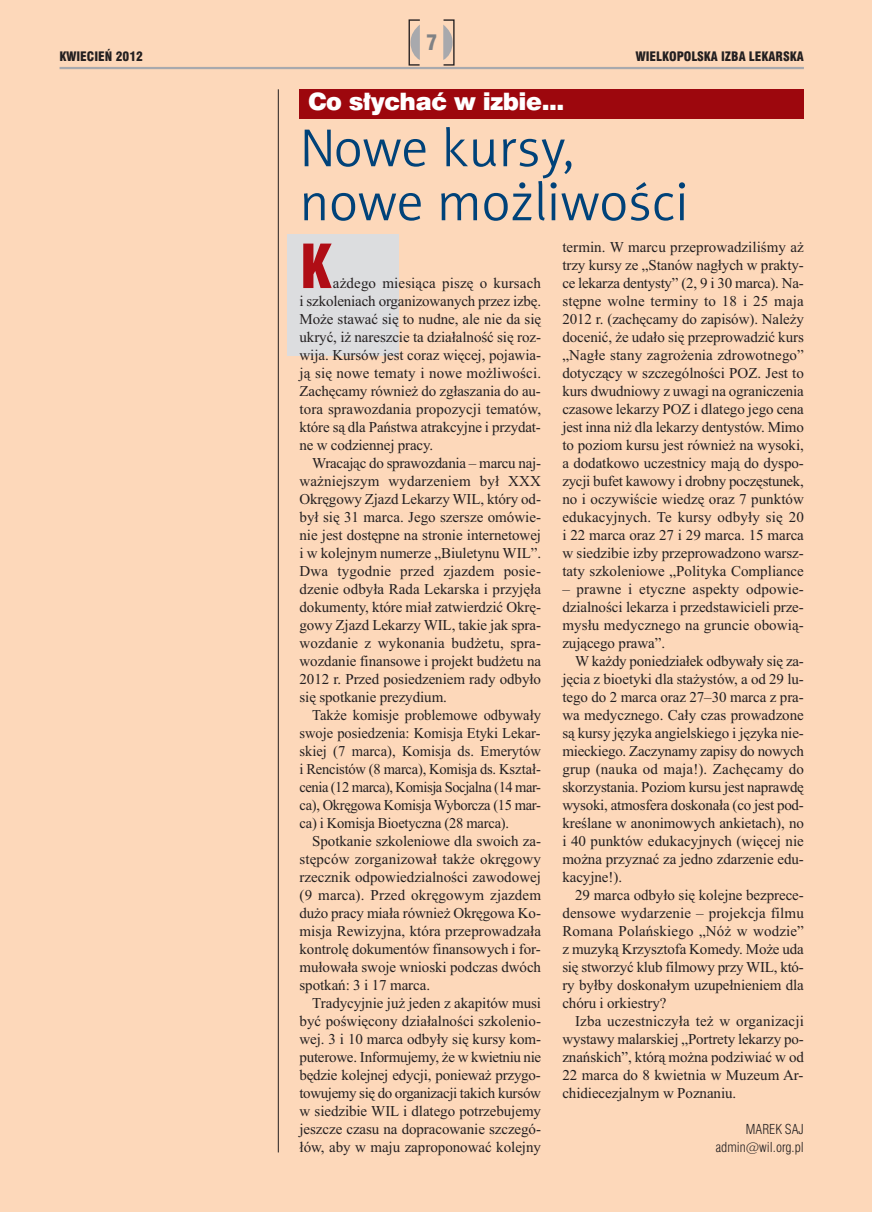
<style>
.page{position:relative;width:872px;height:1212px;background:#fdd8ba}
.page>*{position:absolute;margin:0;border:0;box-sizing:border-box;transform-origin:0 0}
.t1{font:900 condensed 66px "Myriad Pro";color:#b00d15}
.t2{font:54px/54px "Naomi Sans EFNTT Light";color:#004279}
.t3{font:24px "Swis 721 Blk EU";letter-spacing:-.02em;color:#fff}
.t4{font:21px "Swis 721 Blk Cn EU";color:#808285}
.t5{font:15px/18px "Times New Roman";letter-spacing:-.005em;color:#231f20;text-align:justify}
.t6{font:13.5px/18px "Swis 721 Lt Cn EU";color:#231f20;text-align:right}
.t7{font:12.75px "Swis 721 Blk Cn EU";color:#231f20}
</style>
<div class="page">
<svg style="left:408px;top:19px;width:46px;height:47px"></svg>
<hr style="left:60px;top:67px;width:744px;height:2px;background:#a8a9ad">
<div style="left:287px;top:234px;width:111px;height:122px;background:#dcdddf"></div>
<div style="left:299px;top:89px;width:505px;height:30px;background:#9d070d"></div>
<hr style="left:278px;top:89px;width:1px;height:1063px;background:#231f20">
<h3 class="t4" style="left:426px;top:30px;width:13px">7</h3>
<p class="t7" style="left:60px;top:48px;width:85px">KWIECIEŃ 2012</p>
<p class="t7" style="left:635px;top:48px;width:170px">WIELKOPOLSKA IZBA LEKARSKA</p>
<h3 class="t3" style="left:308px;top:86px;width:258px">Co słychać w izbie...</h3>
<h2 class="t2" style="left:299px;top:121px;width:390px">Nowe kursy, nowe możliwości</h2>
<h1 class="t1" style="left:299px;top:243px;width:33px">K</h1>
<p class="t5" style="left:299px;top:274px;width:243px;text-indent:33px">ażdego miesiąca piszę o kursach i szkoleniach organizowanych przez izbę.<br>Może stawać się to nudne, ale nie da się ukryć, iż nareszcie ta działalność się roz&shy;wija. Kursów jest coraz więcej, pojawia&shy;ją się nowe tematy i nowe możliwości.<br>Zachęcamy również do zgłaszania do au&shy;tora sprawozdania propozycji tematów, które są dla Państwa atrakcyjne i przydat&shy;ne w codziennej pracy.</p>
<p class="t5" style="left:299px;top:454px;width:243px;text-indent:13px">Wracając do sprawozdania – marcu naj&shy;ważniejszym wydarzeniem był XXX Okręgowy Zjazd Lekarzy WIL, który od&shy;był się 31 marca. Jego szersze omówie&shy;nie jest dostępne na stronie internetowej i w kolejnym numerze „Biuletynu WIL”.<br>Dwa tygodnie przed zjazdem posie&shy;dzenie odbyła Rada Lekarska i przyjęła dokumenty, które miał zatwierdzić Okrę&shy;gowy Zjazd Lekarzy WIL, takie jak spra&shy;wozdanie z wykonania budżetu, spra&shy;wozdanie finansowe i projekt budżetu na 2012 r. Przed posiedzeniem rady odbyło się spotkanie prezydium.</p>
<p class="t5" style="left:299px;top:706px;width:243px;text-indent:13px">Także komisje problemowe odbywały swoje posiedzenia: Komisja Etyki Lekar&shy;skiej (7 marca), Komisja ds. Emerytów i Rencistów (8 marca), Komisja ds. Kształ&shy;cenia (12 marca), Komisja Socjalna (14 mar&shy;ca), Okręgowa Komisja Wyborcza (15 mar&shy;ca) i Komisja Bioetyczna (28 marca).</p>
<p class="t5" style="left:299px;top:832px;width:243px;text-indent:13px">Spotkanie szkoleniowe dla swoich za&shy;stępców zorganizował także okręgowy rzecznik odpowiedzialności zawodowej (9 marca). Przed okręgowym zjazdem dużo pracy miała również Okręgowa Ko&shy;misja Rewizyjna, która przeprowadzała kontrolę dokumentów finansowych i for&shy;mułowała swoje wnioski podczas dwóch spotkań: 3 i 17 marca.</p>
<p class="t5" style="left:299px;top:994px;width:243px;text-indent:13px">Tradycyjnie już jeden z akapitów musi być poświęcony działalności szkolenio&shy;wej. 3 i 10 marca odbyły się kursy kom&shy;puterowe. Informujemy, że w kwietniu nie będzie kolejnej edycji, ponieważ przygo&shy;towujemy się do organizacji takich kursów w siedzibie WIL i dlatego potrzebujemy jeszcze czasu na dopracowanie szczegó&shy;łów, aby w maju zaproponować kolejny</p>
<p class="t5" style="left:562px;top:238px;width:243px">termin. W marcu przeprowadziliśmy aż trzy kursy ze „Stanów nagłych w prakty&shy;ce lekarza dentysty” (2, 9 i 30 marca). Na&shy;stępne wolne terminy to 18 i 25 maja 2012 r. (zachęcamy do zapisów). Należy docenić, że udało się przeprowadzić kurs „Nagłe stany zagrożenia zdrowotnego” dotyczący w szczególności POZ. Jest to kurs dwudniowy z uwagi na ograniczenia czasowe lekarzy POZ i dlatego jego cena jest inna niż dla lekarzy dentystów. Mimo to poziom kursu jest również na wysoki, a dodatkowo uczestnicy mają do dyspo&shy;zycji bufet kawowy i drobny poczęstunek, no i oczywiście wiedzę oraz 7 punktów edukacyjnych. Te kursy odbyły się 20 i 22 marca oraz 27 i 29 marca. 15 marca w siedzibie izby przeprowadzono warsz&shy;taty szkoleniowe „Polityka Compliance</p>
<p class="t5" style="left:562px;top:580px;width:243px">– prawne i etyczne aspekty odpowie&shy;dzialności lekarza i przedstawicieli prze&shy;mysłu medycznego na gruncie obowią&shy;zującego prawa”.</p>
<p class="t5" style="left:562px;top:652px;width:243px;text-indent:13px">W każdy poniedziałek odbywały się za&shy;jęcia z bioetyki dla stażystów, a od 29 lu&shy;tego do 2 marca oraz 27–30 marca z pra&shy;wa medycznego. Cały czas prowadzone są kursy języka angielskiego i języka nie&shy;mieckiego. Zaczynamy zapisy do nowych grup (nauka od maja!). Zachęcamy do skorzystania. Poziom kursu jest naprawdę wysoki, atmosfera doskonała (co jest pod&shy;kreślane w anonimowych ankietach), no i 40 punktów edukacyjnych (więcej nie można przyznać za jedno zdarzenie edu&shy;kacyjne!).</p>
<p class="t5" style="left:562px;top:886px;width:243px;text-indent:13px">29 marca odbyło się kolejne bezprece&shy;densowe wydarzenie – projekcja filmu Romana Polańskiego „Nóż w wodzie” z muzyką Krzysztofa Komedy. Może uda się stworzyć klub filmowy przy WIL, któ&shy;ry byłby doskonałym uzupełnieniem dla chóru i orkiestry?</p>
<p class="t5" style="left:562px;top:1012px;width:243px;text-indent:13px">Izba uczestniczyła też w organizacji wystawy malarskiej „Portrety lekarzy po&shy;znańskich”, którą można podziwiać w od 22 marca do 8 kwietnia w Muzeum Ar&shy;chidiecezjalnym w Poznaniu.</p>
<p class="t6" style="left:716px;top:1120px;width:90px">MAREK SAJ admin@wil.org.pl</p>
</div>
